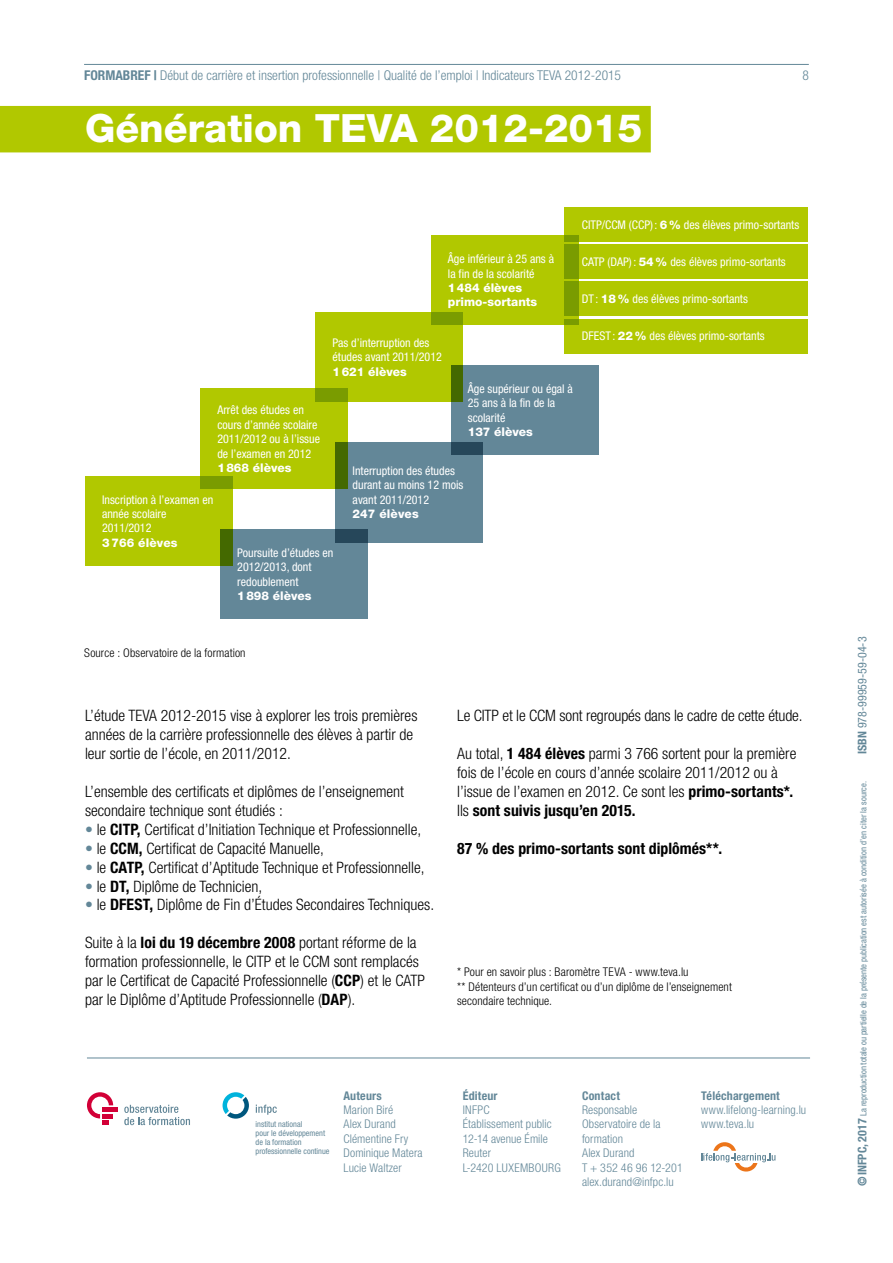
<style>
.page{position:relative;width:893px;height:1263px;background:#fff}
.page>*{position:absolute;margin:0;border:0;box-sizing:border-box;transform-origin:0 0}
.gros_titres_filet_ve{font:800 39px "Helvetica Neue LT Pro";color:#fff}
.Block_2colonnes{font:300 condensed 15.75px/18.9px "Helvetica Neue LT Pro";color:#000}
.Block_2colonnes-2{font:700 condensed 15.75px "Helvetica Neue LT Pro";letter-spacing:.005em;color:#000}
.t1{font:300 condensed 13.5px "Helvetica Neue LT Pro";color:#638798}
.text_blanc_8{font:condensed 12px/14.4px "Helvetica Neue LT Pro";color:#fff}
.Footnote{font:300 condensed 12px/14.4px "Helvetica Neue LT Pro";letter-spacing:.01em;color:#638798}
.Block_2colonnes-3{font:300 condensed 12px "Helvetica Neue LT Pro";letter-spacing:.005em;color:#000}
.text_blanc_8-2{font:800 12px/14.4px "Helvetica Neue LT Pro";color:#fff}
.Footnote-2{font:700 condensed 12px "Helvetica Neue LT Pro";letter-spacing:.015em;color:#638798}
.Footnote-3{font:300 condensed 12px "Helvetica Neue LT Pro";letter-spacing:.01em;color:#000}
.t2{font:condensed 12px "Helvetica Neue LT Pro";color:#638798}
.t3{font:condensed 8.7px "Helvetica Neue LT Pro";letter-spacing:-.01em;color:#638798}
.t4{font:condensed 8.25px "Helvetica Neue LT Pro";color:#638798}
.s1{font-weight:700}
.s2{font-weight:800;font-stretch:normal}
.s3{color:#638798}
.s4{font-weight:300}
.s5{font-weight:700;font-size:12px}
</style>
<div class="page">
<hr style="left:84px;top:64px;width:725px;height:1px;background:#638798">
<div style="left:0;top:106px;width:651px;height:46px;background:#b1c800"></div>
<hr style="left:87px;top:1057px;width:723px;height:1px;background:#638798">
<svg style="left:701px;top:1142px;width:74px;height:30px"></svg>
<div style="left:220px;top:530px;width:148px;height:89px;background:#638798"></div>
<div style="left:451px;top:366px;width:147px;height:89px;background:#638798"></div>
<div style="left:336px;top:442px;width:147px;height:100px;background:#638798"></div>
<div style="left:85px;top:476px;width:147px;height:90px;background:#b1c800"></div>
<div style="left:316px;top:312px;width:147px;height:90px;background:#b1c800"></div>
<div style="left:431px;top:236px;width:147px;height:89px;background:#b1c800"></div>
<div style="left:200px;top:389px;width:148px;height:100px;background:#b1c800"></div>
<div style="left:565px;top:208px;width:243px;height:34px;background:#b1c800"></div>
<div style="left:565px;top:245px;width:243px;height:34px;background:#b1c800"></div>
<div style="left:565px;top:282px;width:243px;height:34px;background:#b1c800"></div>
<div style="left:565px;top:319px;width:243px;height:34px;background:#b1c800"></div>
<div style="left:102px;top:1107px;width:16px;height:5px;background:#d20037"></div>
<svg style="left:87px;top:1092px;width:26px;height:33px"></svg>
<svg style="left:124px;top:1105px;width:66px;height:20px"></svg>
<svg style="left:256px;top:1104px;width:21px;height:11px"></svg>
<svg style="left:223px;top:1092px;width:26px;height:27px"></svg>
<p class="t1" style="left:84px;top:67px;width:538px"><span class="s1">FORMABREF |</span> Début de carrière et insertion professionnelle | Qualité de l’emploi | Indicateurs TEVA 2012-2015</p>
<p class="t1" style="left:802px;top:67px;width:8px">8</p>
<p class="gros_titres_filet_ve" style="left:85px;top:105px;width:559px">Génération TEVA 2012-2015</p>
<p class="text_blanc_8" style="left:448px;top:252px;width:108px">Âge inférieur à 25 ans à la fin de la scolarité</p>
<p class="text_blanc_8-2" style="left:448px;top:280px;width:91px">1484 élèves primo-sortants</p>
<p class="text_blanc_8" style="left:333px;top:335px;width:111px">Pas d’interruption des études avant 2011/2012</p>
<p class="text_blanc_8-2" style="left:333px;top:364px;width:76px">1621 élèves</p>
<p class="text_blanc_8" style="left:217px;top:403px;width:104px">Arrêt des études en cours d’année scolaire<br>2011/2012 ou à l’issue de l’examen en 2012</p>
<p class="text_blanc_8-2" style="left:217px;top:460px;width:76px">1868 élèves</p>
<p class="text_blanc_8" style="left:102px;top:492px;width:113px">Inscription à l’examen en année scolaire<br>2011/2012</p>
<p class="text_blanc_8-2" style="left:102px;top:535px;width:77px">3766 élèves</p>
<p class="text_blanc_8" style="left:237px;top:545px;width:98px">Poursuite d’études en<br>2012/2013, dont redoublement</p>
<p class="text_blanc_8-2" style="left:237px;top:589px;width:76px">1898 élèves</p>
<p class="text_blanc_8" style="left:468px;top:381px;width:107px">Âge supérieur ou égal à<br>25 ans à la fin de la scolarité</p>
<p class="text_blanc_8-2" style="left:468px;top:425px;width:67px">137 élèves</p>
<p class="text_blanc_8" style="left:353px;top:463px;width:112px">Interruption des études durant au moins 12 mois avant 2011/2012</p>
<p class="text_blanc_8-2" style="left:353px;top:507px;width:68px">247 élèves</p>
<p class="text_blanc_8" style="left:582px;top:217px;width:219px">CITP/CCM (CCP) : <span class="s2">6%</span> des élèves primo-sortants</p>
<p class="text_blanc_8" style="left:582px;top:255px;width:205px">CATP (DAP) : <span class="s2">54%</span> des élèves primo-sortants</p>
<p class="text_blanc_8" style="left:582px;top:292px;width:168px">DT : <span class="s2">18%</span> des élèves primo-sortants</p>
<p class="text_blanc_8" style="left:582px;top:329px;width:184px">DFEST : <span class="s2">22%</span> des élèves primo-sortants</p>
<p class="Footnote-3" style="left:84px;top:645px;width:163px">Source : Observatoire de la formation</p>
<p class="Block_2colonnes" style="left:85px;top:706px;width:334px">L’étude TEVA 2012-2015 vise à explorer les trois premières années de la carrière professionnelle des élèves à partir de leur sortie de l’école, en 2011/2012.</p>
<p class="Block_2colonnes" style="left:85px;top:782px;width:320px">L’ensemble des certificats et diplômes de l’enseignement secondaire technique sont étudiés :</p>
<p class="Block_2colonnes" style="left:85px;top:820px;width:338px"><span class="s3">•</span> le <span class="s1">CITP,</span> Certificat d’Initiation Technique et Professionnelle,</p>
<p class="Block_2colonnes" style="left:85px;top:838px;width:240px"><span class="s3">•</span> le <span class="s1">CCM,</span> Certificat de Capacité Manuelle,</p>
<p class="Block_2colonnes" style="left:85px;top:857px;width:341px"><span class="s3">•</span> le <span class="s1">CATP,</span> Certificat d’Aptitude Technique et Professionnelle,</p>
<p class="Block_2colonnes" style="left:85px;top:876px;width:179px"><span class="s3">•</span> le <span class="s1">DT,</span> Diplôme de Technicien,</p>
<p class="Block_2colonnes" style="left:85px;top:895px;width:351px"><span class="s3">•</span> le <span class="s1">DFEST,</span> Diplôme de Fin d’Études Secondaires Techniques.</p>
<p class="Block_2colonnes" style="left:85px;top:933px;width:342px">Suite à la <span class="s1">loi du 19 décembre 2008</span> portant réforme de la formation professionnelle, le CITP et le CCM sont remplacés par le Certificat de Capacité Professionnelle (<span class="s1">CCP</span>) et le CATP par le Diplôme d’Aptitude Professionnelle (<span class="s1">DAP</span>).</p>
<p class="Block_2colonnes" style="left:457px;top:706px;width:347px">Le CITP et le CCM sont regroupés dans le cadre de cette étude.</p>
<p class="Block_2colonnes" style="left:457px;top:744px;width:341px">Au total, <span class="s1">1 484 élèves</span> parmi 3 766 sortent pour la première fois de l’école en cours d’année scolaire 2011/2012 ou à l’issue de l’examen en 2012. Ce sont les <span class="s1">primo-sortants*.</span></p>
<p class="Block_2colonnes-2" style="left:457px;top:801px;width:180px"><span class="s4">Ils</span> sont suivis jusqu’en 2015.</p>
<p class="Block_2colonnes-2" style="left:457px;top:838px;width:267px">87 % des primo-sortants sont diplômés**.</p>
<p class="Block_2colonnes-3" style="left:457px;top:965px;width:233px">* Pour en savoir plus : Baromètre TEVA - www.teva.lu</p>
<p class="Block_2colonnes-3" style="left:457px;top:979px;width:276px">** Détenteurs d’un certificat ou d’un diplôme de l’enseignement</p>
<p class="Block_2colonnes-3" style="left:457px;top:994px;width:97px">secondaire technique.</p>
<p class="t4" style="left:256px;top:1119px;width:48px">institut national</p>
<p class="t4" style="left:256px;top:1128px;width:71px">pour le développement</p>
<p class="t4" style="left:256px;top:1137px;width:47px">de la formation</p>
<p class="t4" style="left:256px;top:1146px;width:75px">professionnelle continue</p>
<p class="Footnote-2" style="left:343px;top:1088px;width:40px">Auteurs</p>
<p class="Footnote" style="left:343px;top:1102px;width:51px">Marion Biré</p>
<p class="Footnote" style="left:343px;top:1117px;width:54px">Alex Durand</p>
<p class="Footnote" style="left:343px;top:1131px;width:66px">Clémentine Fry</p>
<p class="Footnote" style="left:343px;top:1146px;width:81px">Dominique Matera</p>
<p class="Footnote" style="left:343px;top:1160px;width:60px">Lucie Waltzer</p>
<p class="Footnote-2" style="left:463px;top:1088px;width:36px">Éditeur</p>
<p class="Footnote" style="left:463px;top:1102px;width:29px">INFPC</p>
<p class="Footnote" style="left:463px;top:1117px;width:90px">Établissement public</p>
<p class="Footnote" style="left:463px;top:1131px;width:87px">12-14 avenue Émile<br>Reuter</p>
<p class="Footnote" style="left:463px;top:1160px;width:100px">L-2420 LUXEMBOURG</p>
<p class="Footnote-2" style="left:582px;top:1088px;width:39px">Contact</p>
<p class="Footnote" style="left:582px;top:1102px;width:57px">Responsable</p>
<p class="Footnote" style="left:582px;top:1117px;width:80px">Observatoire de la formation</p>
<p class="Footnote" style="left:582px;top:1146px;width:54px">Alex Durand</p>
<p class="Footnote" style="left:582px;top:1160px;width:102px">T + 352 46 96 12-201</p>
<p class="Footnote" style="left:582px;top:1174px;width:93px">alex.durand@infpc.lu</p>
<p class="Footnote-2" style="left:701px;top:1088px;width:80px">Téléchargement</p>
<p class="Footnote" style="left:701px;top:1102px;width:106px">www.lifelong-learning.lu</p>
<p class="Footnote" style="left:701px;top:1117px;width:54px">www.teva.lu</p>
<p class="t2" style="left:855px;top:754px;width:119px;rotate:-90deg"><span class="s1">ISBN</span> 978-99959-59-04-3</p>
<p class="t3" style="left:858px;top:1186px;width:407px;rotate:-90deg"><span class="s5">©INFPC, 2017</span> La reproduction totale ou partielle de la présente publication est autorisée à condition d’en citer la source.</p>
</div>
